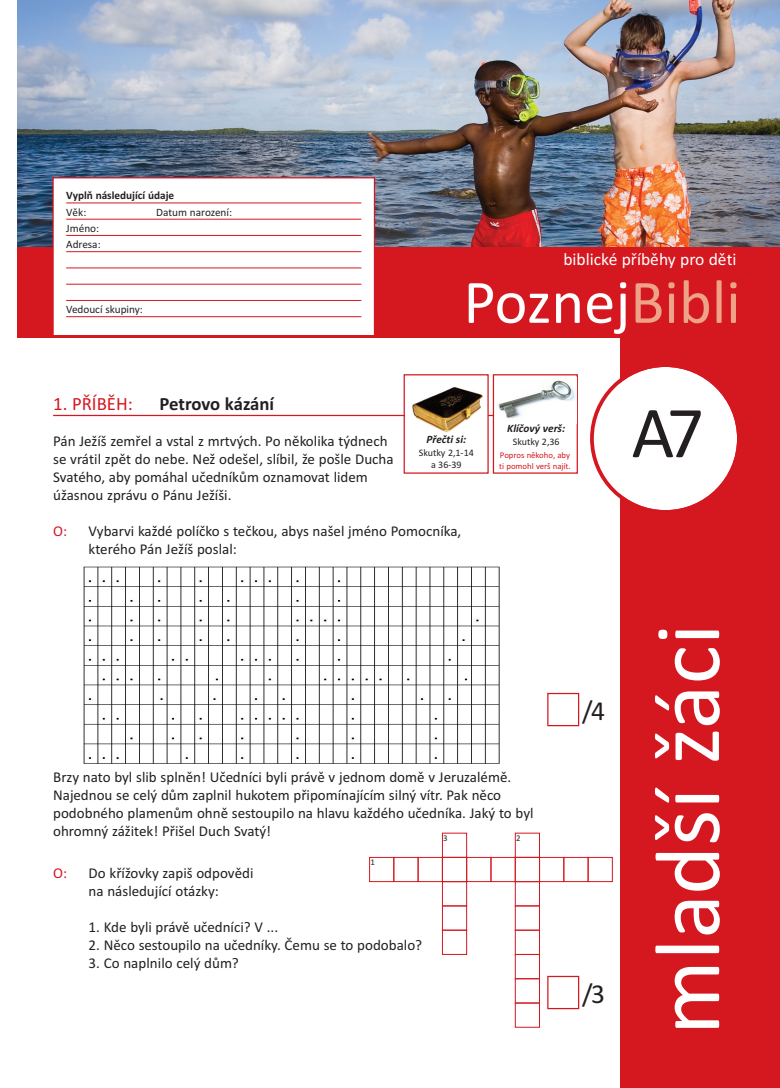
<style>
.page{position:relative;width:780px;height:1088px;background:#fff}
.page>*{position:absolute;margin:0;border:0;box-sizing:border-box;transform-origin:0 0}
.t1{font:93.5px "Calibri";color:#fff}
.t2{font:73.75px "Calibri";color:#231f20}
.t3{font:62.5px "Calibri";color:#fff}
.t4{font:27.5px "Calibri";color:#231f20}
.t5{font:700 18.75px "Calibri";letter-spacing:-.005em;color:#231f20}
.t6{font:18.75px "Calibri";color:#d5171f}
.t7{font:17.5px "Calibri";color:#fff}
.t8{font:15px/18px "Calibri";color:#231f20}
.t9{font:15px "Calibri";color:#d5171f}
.t10{font:11.25px/16.2px "Calibri";color:#231f20}
.t11{font:700 11.25px "Calibri";color:#231f20}
.t12{font:italic 700 11.25px "Calibri";color:#231f20}
.t13{font:10px/12px "Calibri";color:#231f20;text-align:center}
.t14{font:8.75px/10.5px "Calibri";color:#d5171f}
.t15{font:8.75px "Calibri";color:#231f20}
.s1{color:#eea389}
</style>
<div class="page">
<div style="left:620px;top:18px;width:160px;height:1070px;background:#d5171f"></div>
<div style="left:18px;top:161px;width:614px;height:176px;background:#d5171f"></div>
<img style="left:18px;top:1px;width:762px;height:245px">
<div style="left:54px;top:178px;width:320px;height:157px;background:#fff"></div>
<div style="left:52px;top:177px;width:323px;height:160px;border:1px solid #d5171f"></div>
<hr style="left:66px;top:203px;width:295px;height:1px;background:#d5171f">
<hr style="left:66px;top:219px;width:295px;height:1px;background:#d5171f">
<hr style="left:66px;top:235px;width:295px;height:1px;background:#d5171f">
<hr style="left:66px;top:251px;width:295px;height:1px;background:#d5171f">
<hr style="left:66px;top:268px;width:295px;height:1px;background:#d5171f">
<hr style="left:66px;top:284px;width:295px;height:1px;background:#d5171f">
<hr style="left:66px;top:300px;width:295px;height:1px;background:#d5171f">
<hr style="left:66px;top:316px;width:295px;height:1px;background:#d5171f">
<svg style="left:590px;top:367px;width:147px;height:143px"></svg>
<hr style="left:53px;top:415px;width:510px;height:1px;background:#d5171f">
<div style="left:405px;top:375px;width:82px;height:97px;background:#fff"></div>
<div style="left:403px;top:374px;width:85px;height:100px;border:1px solid #d5171f"></div>
<img style="left:412px;top:387px;width:70px;height:45px">
<div style="left:494px;top:375px;width:82px;height:97px;background:#fff"></div>
<div style="left:493px;top:374px;width:85px;height:100px;border:1px solid #d5171f"></div>
<img style="left:498px;top:380px;width:78px;height:39px">
<img style="left:83px;top:566px;width:417px;height:198px">
<div style="left:547px;top:693px;width:32px;height:33px;border:1px solid #d5171f"></div>
<div style="left:547px;top:976px;width:32px;height:33px;border:1px solid #d5171f"></div>
<div style="left:369px;top:857px;width:25px;height:25px;border:1px solid #d5171f"></div>
<div style="left:393px;top:857px;width:25px;height:25px;border:1px solid #d5171f"></div>
<div style="left:418px;top:857px;width:24px;height:25px;border:1px solid #d5171f"></div>
<div style="left:442px;top:857px;width:25px;height:25px;border:1px solid #d5171f"></div>
<div style="left:442px;top:881px;width:25px;height:25px;border:1px solid #d5171f"></div>
<div style="left:442px;top:905px;width:25px;height:25px;border:1px solid #d5171f"></div>
<div style="left:442px;top:930px;width:25px;height:25px;border:1px solid #d5171f"></div>
<div style="left:442px;top:833px;width:25px;height:24px;border:1px solid #d5171f"></div>
<div style="left:466px;top:857px;width:25px;height:25px;border:1px solid #d5171f"></div>
<div style="left:490px;top:857px;width:25px;height:25px;border:1px solid #d5171f"></div>
<div style="left:515px;top:857px;width:24px;height:25px;border:1px solid #d5171f"></div>
<div style="left:515px;top:881px;width:24px;height:25px;border:1px solid #d5171f"></div>
<div style="left:515px;top:905px;width:24px;height:25px;border:1px solid #d5171f"></div>
<div style="left:515px;top:930px;width:24px;height:25px;border:1px solid #d5171f"></div>
<div style="left:515px;top:954px;width:24px;height:25px;border:1px solid #d5171f"></div>
<div style="left:515px;top:978px;width:24px;height:25px;border:1px solid #d5171f"></div>
<div style="left:515px;top:1003px;width:24px;height:24px;border:1px solid #d5171f"></div>
<div style="left:539px;top:857px;width:25px;height:25px;border:1px solid #d5171f"></div>
<div style="left:563px;top:857px;width:25px;height:25px;border:1px solid #d5171f"></div>
<div style="left:588px;top:857px;width:24px;height:25px;border:1px solid #d5171f"></div>
<div style="left:280px;top:630px;width:9px;height:13px;background:#fff"></div>
<p class="t11" style="left:66px;top:189px;width:109px">Vyplň následující údaje</p>
<p class="t10" style="left:66px;top:204px;width:22px">Věk:</p>
<p class="t10" style="left:156px;top:204px;width:77px">Datum narození:</p>
<p class="t10" style="left:66px;top:220px;width:36px">Jméno:<br>Adresa:</p>
<p class="t10" style="left:66px;top:301px;width:78px">Vedoucí skupiny:</p>
<p class="t7" style="left:563px;top:248px;width:175px">biblické příběhy pro děti</p>
<h3 class="t3" style="left:463px;top:265px;width:279px">Poznej<span class="s1">bibli</span></h3>
<p class="t6" style="left:53px;top:393px;width:81px">1. Příběh:</p>
<p class="t5" style="left:159px;top:393px;width:116px">Petrovo kázání</p>
<p class="t8" style="left:53px;top:431px;width:342px">Pán Ježíš zemřel a vstal z mrtvých. Po několika týdnech se vrátil zpět do nebe. Než odešel, slíbil, že pošle Ducha Svatého, aby pomáhal učedníkům oznamovat lidem úžasnou zprávu o Pánu Ježíši.</p>
<p class="t9" style="left:53px;top:522px;width:15px">O:</p>
<p class="t8" style="left:89px;top:521px;width:374px">Vybarvi každé políčko s tečkou, abys našel jméno Pomocníka, kterého Pán Ježíš poslal:</p>
<p class="t12" style="left:426px;top:433px;width:41px">Přečti si:</p>
<p class="t13" style="left:419px;top:446px;width:57px">Skutky 2,1-14 a 36-39</p>
<p class="t12" style="left:507px;top:422px;width:59px">Klíčový verš:</p>
<p class="t13" style="left:512px;top:435px;width:48px">Skutky 2,36</p>
<p class="t14" style="left:499px;top:450px;width:73px">Popros někoho, aby ti pomohl verš najít.</p>
<h2 class="t2" style="left:631px;top:388px;width:74px">A7</h2>
<p class="t8" style="left:53px;top:767px;width:482px">brzy nato byl slib splněn! Učedníci byli právě v jednom domě v Jeruzalémě.<br>Najednou se celý dům zaplnil hukotem připomínajícím silný vítr. Pak něco podobného plamenům ohně sestoupilo na hlavu každého učedníka. Jaký to byl ohromný zážitek! Přišel Duch Svatý!</p>
<p class="t9" style="left:53px;top:864px;width:15px">O:</p>
<p class="t8" style="left:89px;top:863px;width:166px">Do křížovky zapiš odpovědi na následující otázky:</p>
<p class="t8" style="left:89px;top:917px;width:191px">1. Kde byli právě učedníci? V ...</p>
<p class="t8" style="left:89px;top:935px;width:335px">2. Něco sestoupilo na učedníky. Čemu se to podobalo?</p>
<p class="t8" style="left:89px;top:953px;width:152px">3. Co naplnilo celý dům?</p>
<p class="t15" style="left:443px;top:832px;width:6px">3</p>
<p class="t15" style="left:516px;top:832px;width:6px">2</p>
<p class="t15" style="left:370px;top:857px;width:6px">1</p>
<h3 class="t4" style="left:582px;top:694px;width:25px">/4</h3>
<h3 class="t4" style="left:582px;top:977px;width:25px">/3</h3>
<h1 class="t1" style="left:632px;top:1035px;width:413px;rotate:-90deg">mladší žáci</h1>
</div>
